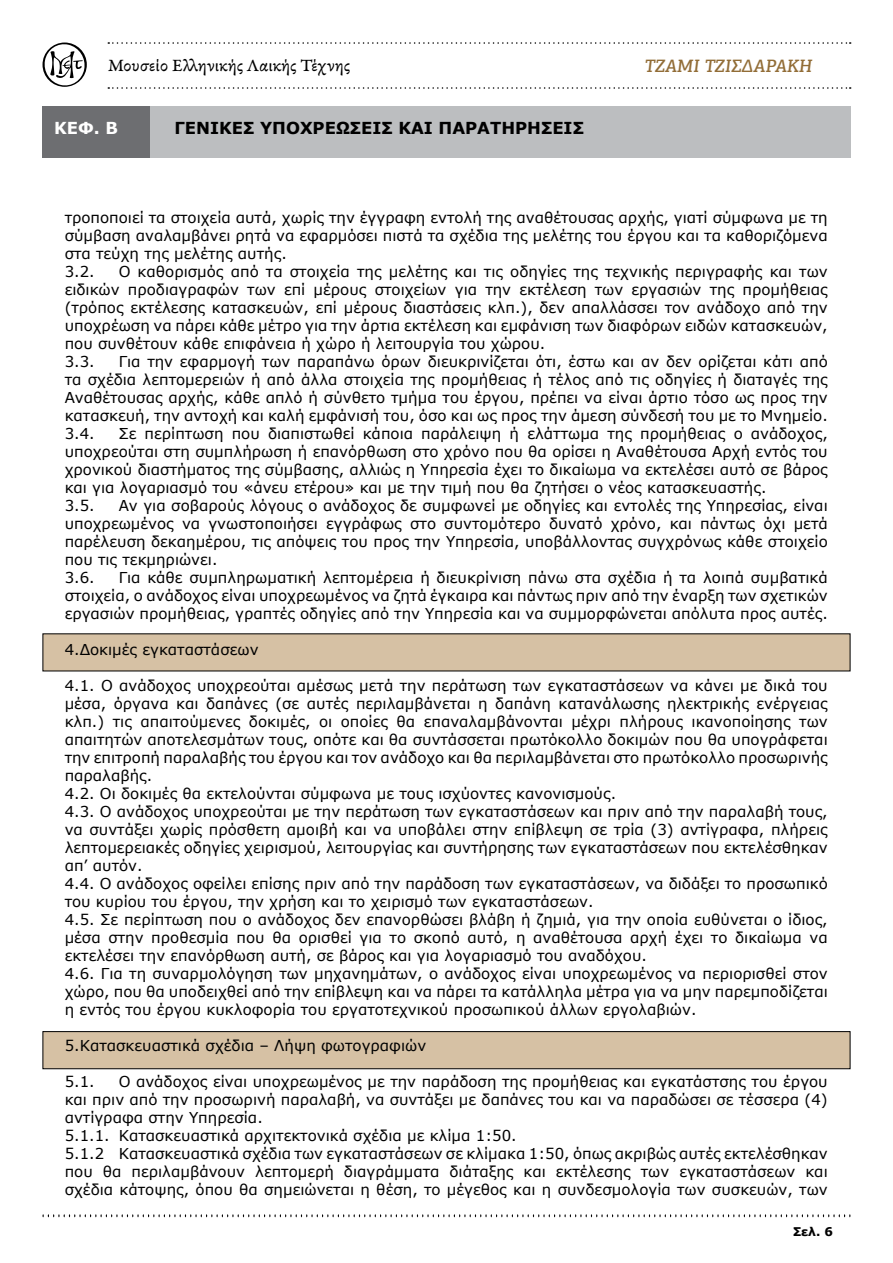
<style>
.page{position:relative;width:893px;height:1263px;background:#fff}
.page>*{position:absolute;margin:0;border:0;box-sizing:border-box;transform-origin:0 0}
.t1{font:18.3px "Garamond Premr Pro Capt";color:#000}
.t2{font:italic 500 18px "PF Centro Slab Pro";color:#926d37}
.t3{font:700 16.5px "Verdana";color:#000}
.t4{font:700 16.5px "Verdana";color:#fff}
.t5{font:15px/18px "Verdana";color:#000}
.t6{font:700 12px "Verdana";color:#000}
</style>
<div class="page">
<div style="left:43px;top:106px;width:107px;height:51px;background:#6d6e71"></div>
<div style="left:150px;top:106px;width:700px;height:51px;background:#bcbec0"></div>
<svg style="left:43px;top:42px;width:44px;height:45px"></svg>
<svg style="left:43px;top:1214px;width:807px;height:3px"></svg>
<svg style="left:108px;top:42px;width:743px;height:2px"></svg>
<svg style="left:108px;top:87px;width:743px;height:2px"></svg>
<div style="left:43px;top:633px;width:807px;height:38px;background:#d6c1a4"></div>
<div style="left:43px;top:1031px;width:807px;height:38px;background:#d6c1a4;border:1px solid #000"></div>
<p class="t1" style="left:108px;top:55px;width:244px">Μουσείο Ελληνικής Λαικής Τέχνης</p>
<p class="t2" style="left:645px;top:54px;width:169px">ΤΖΑΜΙ ΤΖΙΣΔΑΡΑΚΗ</p>
<p class="t4" style="left:54px;top:116px;width:65px">ΚΕΦ. Β</p>
<p class="t3" style="left:174px;top:116px;width:411px">ΓΕΝΙΚΕΣ ΥΠΟΧΡΕΩΣΕΙΣ ΚΑΙ ΠΑΡΑΤΗΡΗΣΕΙΣ</p>
<p class="t5" style="left:65px;top:208px;width:765px">τροποποιεί τα στοιχεία αυτά, χωρίς την έγγραφη εντολή της αναθέτουσας αρχής, γιατί σύμφωνα με τη σύμβαση αναλαμβάνει ρητά να εφαρμόσει πιστά τα σχέδια της μελέτης του έργου και τα καθοριζόμενα στα τεύχη της μελέτης αυτής.<br>3.2.</p>
<p class="t5" style="left:65px;top:262px;width:765px;text-indent:54px">Ο καθορισμός από τα στοιχεία της μελέτης και τις οδηγίες της τεχνικής περιγραφής και των ειδικών προδιαγραφών των επί μέρους στοιχείων για την εκτέλεση των εργασιών της προμήθειας (τρόπος εκτέλεσης κατασκευών, επί μέρους διαστάσεις κλπ.), δεν απαλλάσσει τον ανάδοχο από την υποχρέωση να πάρει κάθε μέτρο για την άρτια εκτέλεση και εμφάνιση των διαφόρων ειδών κατασκευών, που συνθέτουν κάθε επιφάνεια ή χώρο ή λειτουργία του χώρου.<br>3.3.</p>
<p class="t5" style="left:65px;top:352px;width:765px;text-align:justify;text-indent:54px">Για την εφαρμογή των παραπάνω όρων διευκρινίζεται ότι, έστω και αν δεν ορίζεται κάτι από τα σχέδια λεπτομερειών ή από άλλα στοιχεία της προμήθειας ή τέλος από τις οδηγίες ή διαταγές της Αναθέτουσας αρχής, κάθε απλό ή σύνθετο τμήμα του έργου, πρέπει να είναι άρτιο τόσο ως προς την κατασκευή, την αντοχή και καλή εμφάνισή του, όσο και ως προς την άμεση σύνδεσή του με το Μνημείο.<br>3.4.</p>
<p class="t5" style="left:65px;top:424px;width:765px;text-indent:54px">Σε περίπτωση που διαπιστωθεί κάποια παράλειψη ή ελάττωμα της προμήθειας ο ανάδοχος, υποχρεούται στη συμπλήρωση ή επανόρθωση στο χρόνο που θα ορίσει η Αναθέτουσα Αρχή εντός του χρονικού διαστήματος της σύμβασης, αλλιώς η Υπηρεσία έχει το δικαίωμα να εκτελέσει αυτό σε βάρος και για λογαριασμό του «άνευ ετέρου» και με την τιμή που θα ζητήσει ο νέος κατασκευαστής.<br>3.5.</p>
<p class="t5" style="left:65px;top:496px;width:765px;text-indent:54px">Αν για σοβαρούς λόγους ο ανάδοχος δε συμφωνεί με οδηγίες και εντολές της Υπηρεσίας, είναι υποχρεωμένος να γνωστοποιήσει εγγράφως στο συντομότερο δυνατό χρόνο, και πάντως όχι μετά παρέλευση δεκαημέρου, τις απόψεις του προς την Υπηρεσία, υποβάλλοντας συγχρόνως κάθε στοιχείο που τις τεκμηριώνει.<br>3.6.</p>
<p class="t5" style="left:65px;top:568px;width:765px;text-align:justify;text-indent:54px">Για κάθε συμπληρωματική λεπτομέρεια ή διευκρίνιση πάνω στα σχέδια ή τα λοιπά συμβατικά στοιχεία, ο ανάδοχος είναι υποχρεωμένος να ζητά έγκαιρα και πάντως πριν από την έναρξη των σχετικών εργασιών προμήθειας, γραπτές οδηγίες από την Υπηρεσία και να συμμορφώνεται απόλυτα προς αυτές.</p>
<p class="t5" style="left:65px;top:640px;width:195px">4.Δοκιμές εγκαταστάσεων</p>
<p class="t5" style="left:65px;top:676px;width:765px">4.1. Ο ανάδοχος υποχρεούται αμέσως μετά την περάτωση των εγκαταστάσεων να κάνει με δικά του μέσα, όργανα και δαπάνες (σε αυτές περιλαμβάνεται η δαπάνη κατανάλωσης ηλεκτρικής ενέργειας κλπ.) τις απαιτούμενες δοκιμές, οι οποίες θα επαναλαμβάνονται μέχρι πλήρους ικανοποίησης των απαιτητών αποτελεσμάτων τους, οπότε και θα συντάσσεται πρωτόκολλο δοκιμών που θα υπογράφεται την επιτροπή παραλαβής του έργου και τον ανάδοχο και θα περιλαμβάνεται στο πρωτόκολλο προσωρινής παραλαβής.<br>4.2. Οι δοκιμές θα εκτελούνται σύμφωνα με τους ισχύοντες κανονισμούς.<br>4.3. Ο ανάδοχος υποχρεούται με την περάτωση των εγκαταστάσεων και πριν από την παραλαβή τους, να συντάξει χωρίς πρόσθετη αμοιβή και να υποβάλει στην επίβλεψη σε τρία (3) αντίγραφα, πλήρεις λεπτομερειακές οδηγίες χειρισμού, λειτουργίας και συντήρησης των εγκαταστάσεων που εκτελέσθηκαν απ’ αυτόν.<br>4.4. Ο ανάδοχος οφείλει επίσης πριν από την παράδοση των εγκαταστάσεων, να διδάξει το προσωπικό του κυρίου του έργου, την χρήση και το χειρισμό των εγκαταστάσεων.<br>4.5. Σε περίπτωση που ο ανάδοχος δεν επανορθώσει βλάβη ή ζημιά, για την οποία ευθύνεται ο ίδιος, μέσα στην προθεσμία που θα ορισθεί για το σκοπό αυτό, η αναθέτουσα αρχή έχει το δικαίωμα να εκτελέσει την επανόρθωση αυτή, σε βάρος και για λογαριασμό του αναδόχου.<br>4.6. Για τη συναρμολόγηση των μηχανημάτων, ο ανάδοχος είναι υποχρεωμένος να περιορισθεί στον χώρο, που θα υποδειχθεί από την επίβλεψη και να πάρει τα κατάλληλα μέτρα για να μην παρεμποδίζεται η εντός του έργου κυκλοφορία του εργατοτεχνικού προσωπικού άλλων εργολαβιών.</p>
<p class="t5" style="left:65px;top:1036px;width:363px">5.Κατασκευαστικά σχέδια – Λήψη φωτογραφιών</p>
<p class="t5" style="left:65px;top:1072px;width:31px">5.1.</p>
<p class="t5" style="left:65px;top:1072px;width:765px;text-indent:54px">Ο ανάδοχος είναι υποχρεωμένος με την παράδοση της προμήθειας και εγκατάστσης του έργου και πριν από την προσωρινή παραλαβή, να συντάξει με δαπάνες του και να παραδώσει σε τέσσερα (4) αντίγραφα στην Υπηρεσία.<br>5.1.1. Κατασκευαστικά αρχιτεκτονικά σχέδια με κλίμα 1:50.<br>5.1.2 Κατασκευαστικά σχέδια των εγκαταστάσεων σε κλίμακα 1:50, όπως ακριβώς αυτές εκτελέσθηκαν που θα περιλαμβάνουν λεπτομερή διαγράμματα διάταξης και εκτέλεσης των εγκαταστάσεων και σχέδια κάτοψης, όπου θα σημειώνεται η θέση, το μέγεθος και η συνδεσμολογία των συσκευών, των</p>
<p class="t6" style="left:793px;top:1223px;width:42px">Σελ. 6</p>
</div>
